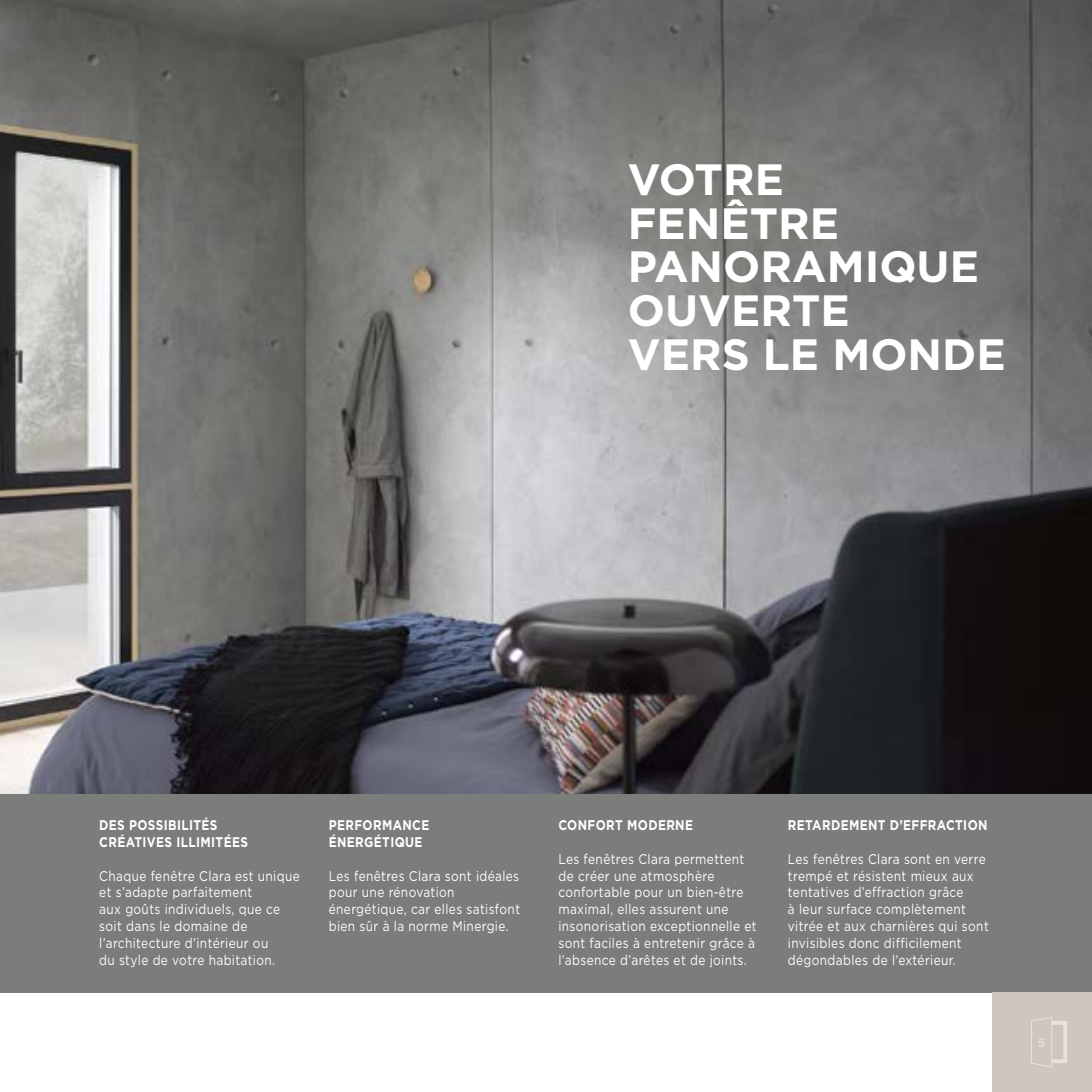
<style>
.page{position:relative;width:1092px;height:1092px;background:#fff}
.page>*{position:absolute;margin:0;border:0;box-sizing:border-box;transform-origin:0 0}
.t1{font:700 43.75px/43.8px "Gotham";color:#fff}
.t2{font:14px/16.8px "Gotham";letter-spacing:.03em;color:#fff;scale:.85 1}
.t3{font:700 14px/16.8px "Gotham";letter-spacing:.03em;color:#fff;scale:.85 1}
.t4{font:500 12.25px "Gotham";color:#fff}
</style>
<div class="page">
<img style="left:0;top:0;width:1091px;height:794px">
<div style="left:0;top:794px;width:1091px;height:198px;background:#7b7d7a"></div>
<div style="left:992px;top:992px;width:99px;height:99px;background:#cfc6bd"></div>
<svg style="left:1031px;top:1017px;width:36px;height:51px"></svg>
<h1 class="t1" style="left:628px;top:157px;width:379px">VOTRE<br>FENÊTRE<br>PANORAMIQUE<br>OUVERTE<br>VERS LE MONDE</h1>
<p class="t3" style="left:99px;top:816px;width:176px">DES POSSIBILITÉS<br>CRÉATIVES ILLIMITÉES</p>
<p class="t2" style="left:99px;top:866px;width:237px">Chaque fenêtre Clara est unique et s’adapte parfaitement<br>aux goûts individuels, que ce soit dans le domaine de l’architecture d’intérieur ou<br>du style de votre habitation.</p>
<p class="t3" style="left:329px;top:816px;width:120px">PERFORMANCE<br>ÉNERGÉTIQUE</p>
<p class="t2" style="left:329px;top:866px;width:226px">Les fenêtres Clara sont idéales pour une rénovation énergétique, car elles satisfont bien sûr à la norme Minergie.</p>
<p class="t3" style="left:558px;top:816px;width:160px">CONFORT MODERNE</p>
<p class="t2" style="left:558px;top:850px;width:235px">Les fenêtres Clara permettent de créer une atmosphère confortable pour un bien-être maximal, elles assurent une insonorisation exceptionnelle et sont faciles à entretenir grâce à l’absence d’arêtes et de joints.</p>
<p class="t3" style="left:788px;top:816px;width:236px">RETARDEMENT D’EFFRACTION</p>
<p class="t2" style="left:788px;top:850px;width:238px">Les fenêtres Clara sont en verre trempé et résistent mieux aux tentatives d’effraction grâce<br>à leur surface complètement vitrée et aux charnières qui sont invisibles donc difficilement dégondables de l’extérieur.</p>
<p class="t4" style="left:1037px;top:1034px;width:9px">5</p>
</div>
